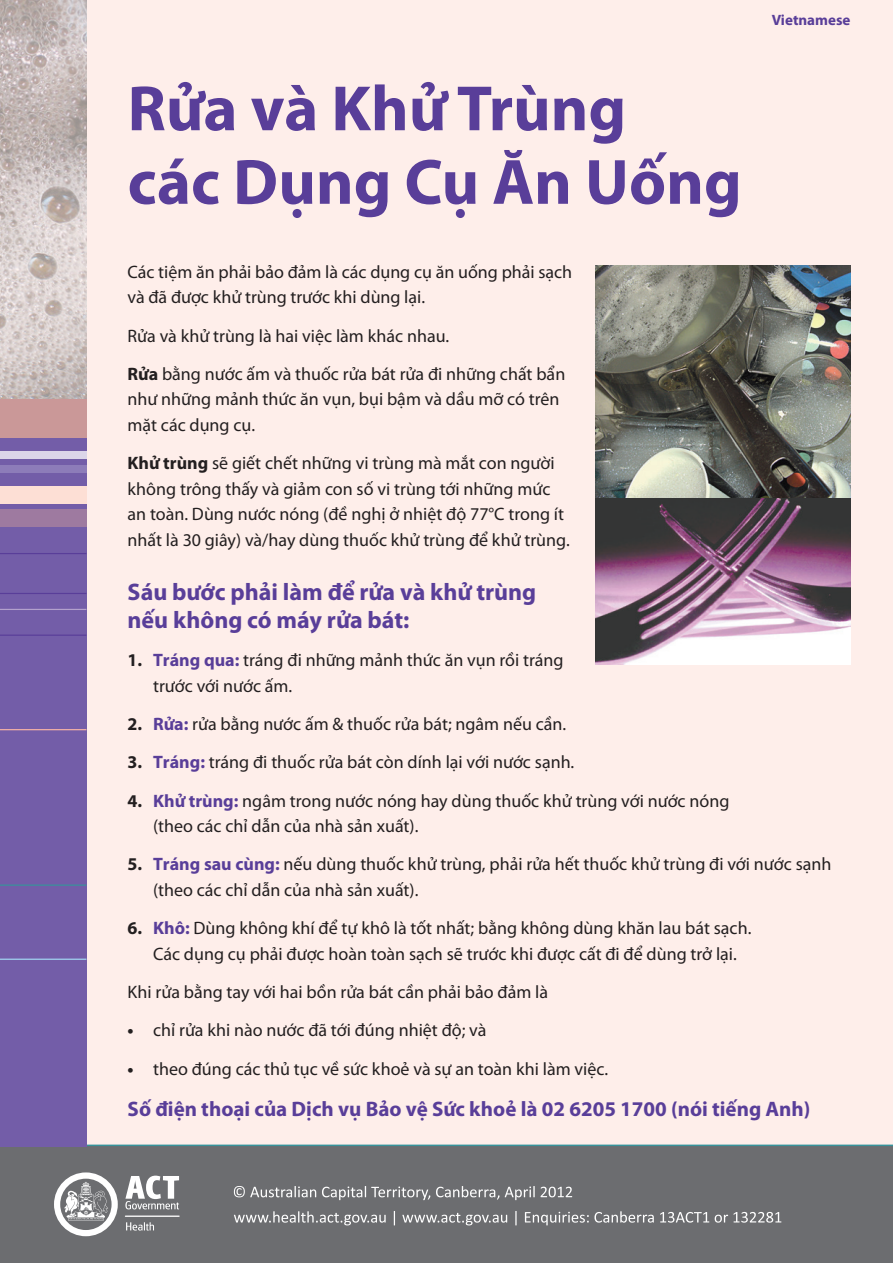
<style>
.page{position:relative;width:893px;height:1263px;background:#fff}
.page>*{position:absolute;margin:0;border:0;box-sizing:border-box;transform-origin:0 0}
.t1{font:700 64.5px/73.5px "Myriad Pro";color:#593e99}
.t2{font:700 24px/28.5px "Myriad Pro";color:#593e99}
.t3{font:700 21px "Myriad Pro";color:#593e99}
.t4{font:18px/25.5px "Myriad Pro";color:#231f20}
.t5{font:700 15px "Myriad Pro";color:#593e99}
.s1{font-weight:700}
.s2{font-weight:700;color:#593e99}
</style>
<div class="page">
<div style="left:0;top:1146px;width:893px;height:117px;background:#6c6d70"></div>
<svg style="left:234px;top:1186px;width:338px;height:14px"></svg>
<svg style="left:234px;top:1211px;width:547px;height:14px"></svg>
<svg style="left:54px;top:1172px;width:64px;height:64px"></svg>
<hr style="left:125px;top:1215px;width:54px;height:2px;background:#fff">
<svg style="left:126px;top:1222px;width:28px;height:8px"></svg>
<svg style="left:125px;top:1175px;width:54px;height:34px"></svg>
<div style="left:86px;top:0;width:807px;height:1146px;background:#feeeea"></div>
<img style="left:0;top:0;width:86px;height:399px">
<div style="left:0;top:405px;width:86px;height:741px;background:#735da8"></div>
<div style="left:0;top:465px;width:86px;height:7px;background:#8d7cb9"></div>
<div style="left:0;top:451px;width:86px;height:8px;background:#dbd5e9"></div>
<div style="left:0;top:509px;width:86px;height:17px;background:#9e7aa0"></div>
<hr style="left:0;top:553px;width:86px;height:1px;background:#593e99">
<hr style="left:0;top:593px;width:86px;height:1px;background:#593e99">
<hr style="left:0;top:609px;width:86px;height:1px;background:#b3a1cd">
<hr style="left:0;top:635px;width:86px;height:1px;background:#593e99">
<hr style="left:0;top:729px;width:86px;height:1px;background:#f9b4a6">
<hr style="left:0;top:959px;width:86px;height:1px;background:#a3d8f4">
<hr style="left:0;top:884px;width:86px;height:2px;background:#37939b">
<div style="left:0;top:486px;width:86px;height:17px;background:#fddfd5"></div>
<div style="left:0;top:399px;width:86px;height:39px;background:#ca9898"></div>
<img style="left:595px;top:497px;width:255px;height:168px">
<img style="left:595px;top:265px;width:255px;height:232px">
<p class="t1" style="left:128px;top:70px;width:616px">Rửa và Khử Trùng<br>các Dụng Cụ Ăn Uống</p>
<p class="t5" style="left:772px;top:10px;width:80px">Vietnamese</p>
<p class="t4" style="left:128px;top:259px;width:446px">Các tiệm ăn phải bảo đảm là các dụng cụ ăn uống phải sạch và đã được khử trùng trước khi dùng lại.</p>
<p class="t4" style="left:128px;top:316px;width:439px;line-height:38.2px">Rửa và khử trùng là hai việc làm khác nhau.<br><span class="s1">Rửa</span> bằng nước ấm và thuốc rửa bát rửa đi những chất bẩn</p>
<p class="t4" style="left:128px;top:386px;width:433px">như những mảnh thức ăn vụn, bụi bậm và dầu mỡ có trên mặt các dụng cụ.</p>
<p class="t4" style="left:128px;top:450px;width:444px"><span class="s1">Khử trùng</span> sẽ giết chết những vi trùng mà mắt con người không trông thấy và giảm con số vi trùng tới những mức an toàn. Dùng nước nóng (đề nghị ở nhiệt độ 77°C trong ít nhất là 30 giây) và/hay dùng thuốc khử trùng để khử trùng.</p>
<p class="t2" style="left:128px;top:576px;width:410px">Sáu bước phải làm để rửa và khử trùng nếu không có máy rửa bát:</p>
<p class="t4" style="left:153px;top:647px;width:412px;text-indent:-26px"><span class="s1">1.</span> <span class="s2">Tráng qua:</span> tráng đi những mảnh thức ăn vụn rồi tráng trước với nước ấm.</p>
<p class="t4" style="left:128px;top:711px;width:440px"><span class="s1">2.</span> <span class="s2">Rửa:</span> rửa bằng nước ấm &amp; thuốc rửa bát; ngâm nếu cần.</p>
<p class="t4" style="left:128px;top:749px;width:448px"><span class="s1">3.</span> <span class="s2">Tráng:</span> tráng đi thuốc rửa bát còn dính lại với nước sạnh.</p>
<p class="t4" style="left:153px;top:788px;width:578px;text-indent:-26px"><span class="s1">4.</span> <span class="s2">Khử trùng:</span> ngâm trong nước nóng hay dùng thuốc khử trùng với nước nóng (theo các chỉ dẫn của nhà sản xuất).</p>
<p class="t4" style="left:153px;top:851px;width:680px;text-indent:-26px"><span class="s1">5.</span> <span class="s2">Tráng sau cùng:</span> nếu dùng thuốc khử trùng, phải rửa hết thuốc khử trùng đi với nước sạnh (theo các chỉ dẫn của nhà sản xuất).</p>
<p class="t4" style="left:153px;top:915px;width:600px;text-indent:-26px"><span class="s1">6.</span> <span class="s2">Khô:</span> Dùng không khí để tự khô là tốt nhất; bằng không dùng khăn lau bát sạch.<br>Các dụng cụ phải được hoàn toàn sạch sẽ trước khi được cất đi để dùng trở lại.</p>
<p class="t4" style="left:128px;top:979px;width:422px">Khi rửa bằng tay với hai bồn rửa bát cần phải bảo đảm là</p>
<p class="t4" style="left:128px;top:1017px;width:360px"><span class="s1">•</span> chỉ rửa khi nào nước đã tới đúng nhiệt độ; và</p>
<p class="t4" style="left:128px;top:1055px;width:482px"><span class="s1">•</span> theo đúng các thủ tục về sức khoẻ và sự an toàn khi làm việc.</p>
<p class="t3" style="left:128px;top:1095px;width:684px">Số điện thoại của Dịch vụ Bảo vệ Sức khoẻ là 02 6205 1700 (nói tiếng Anh)</p>
</div>
